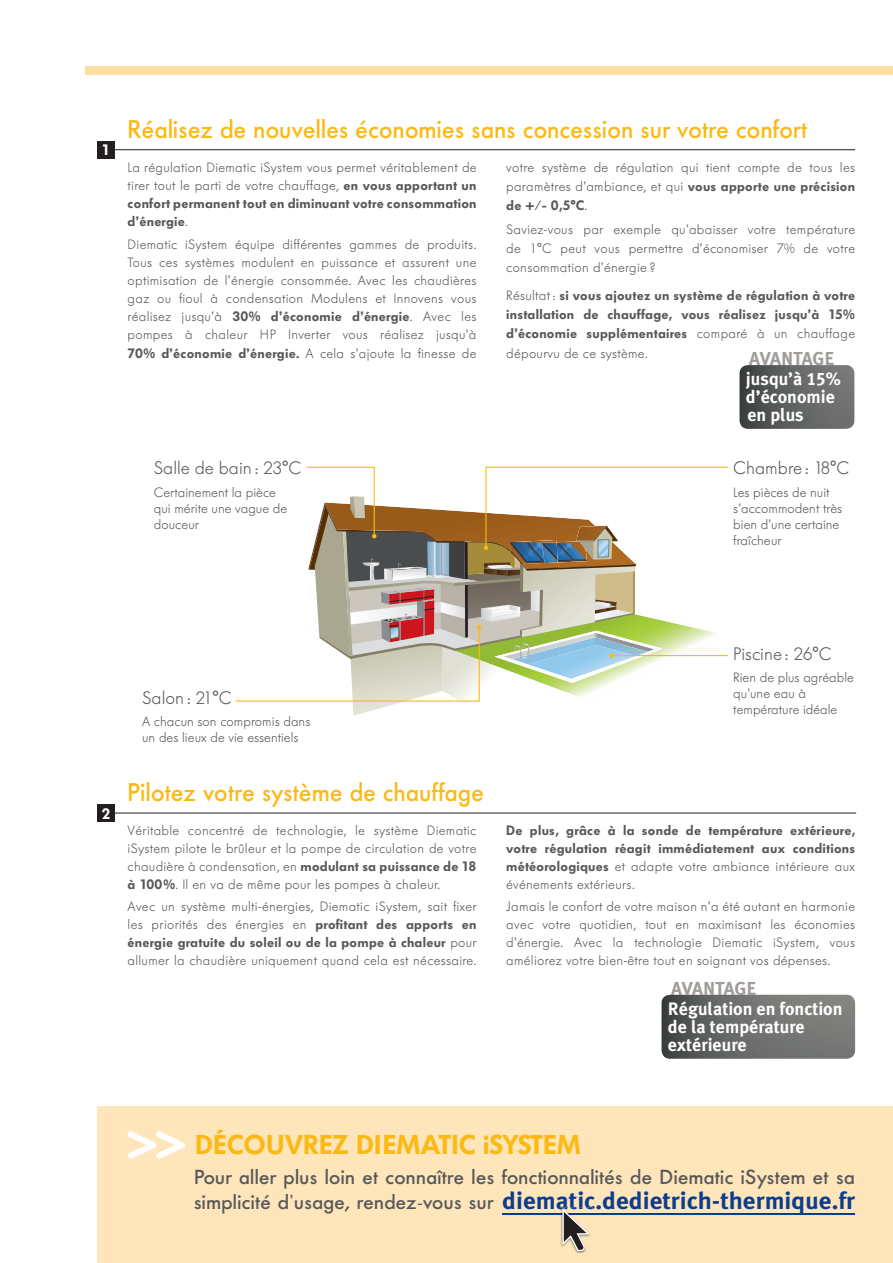
<style>
.page{position:relative;width:893px;height:1263px;background:#fff}
.page>*{position:absolute;margin:0;border:0;box-sizing:border-box;transform-origin:0 0}
.t1{font:600 27px "Futura BQ";color:#fcb914}
.t2{font:500 25.5px "Futura BQ";color:#fcb914}
.t3{font:700 24px "Meta Plus";color:#0d3e8c;scale:1.05 1}
.t4{font:500 20.25px/25.5px "Futura BQ";color:#57585a;scale:1.05 1}
.t5{font:700 18.75px "Meta Plus";letter-spacing:-.01em;color:#9f9c99}
.t6{font:700 18px/18px "Meta Plus";color:#fff}
.t7{font:300 18px "Futura BQ";color:#57585a}
.t8{font:600 15px "Futura BQ";color:#fff}
.t9{font:300 13.5px/18.1px "Futura BQ";letter-spacing:.02em;color:#57585a;text-align:justify}
.t10{font:600 13.5px/19.2px "Futura BQ";letter-spacing:.02em;color:#57585a;text-align:justify}
.t11{font:300 13.5px/16.2px "Futura BQ";color:#57585a}
.s1{font-weight:600}
.s2{font-weight:300}
.s3{font-family:"Meta Plus Bold Caps";font-weight:400}
.s4{font-family:"Meta Plus";font-weight:700;font-size:24px;color:#0d3e8c}
</style>
<div class="page">
<div style="left:98px;top:1107px;width:794px;height:156px;background:#fee6ba"></div>
<hr style="left:502px;top:1213px;width:353px;height:2px;background:#0d3e8c">
<div style="left:85px;top:66px;width:807px;height:8px;background:#ffdea4"></div>
<div style="left:98px;top:141px;width:17px;height:17px;background:#231f20"></div>
<hr style="left:115px;top:149px;width:740px;height:1px;background:#231f20">
<div style="left:98px;top:805px;width:17px;height:17px;background:#231f20"></div>
<hr style="left:115px;top:813px;width:741px;height:1px;background:#231f20">
<svg style="left:235px;top:466px;width:493px;height:250px"></svg>
<img style="left:739px;top:365px;width:115px;height:64px;border-radius:9px">
<img style="left:661px;top:995px;width:194px;height:64px;border-radius:9px">
<svg style="left:128px;top:1131px;width:57px;height:28px"></svg>
<svg style="left:560px;top:1209px;width:31px;height:44px"></svg>
<p class="t8" style="left:102px;top:144px;width:10px">1</p>
<h2 class="t2" style="left:128px;top:118px;width:681px">Réalisez de nouvelles économies sans concession sur votre confort</h2>
<p class="t9" style="left:128px;top:159px;width:350px">La régulation Diematic iSystem vous permet véritablement de tirer tout le parti de votre chauffage, <span class="s1">en vous apportant un confort permanent tout en diminuant votre consommation d’énergie</span>.</p>
<p class="t9" style="left:128px;top:236px;width:350px">Diematic iSystem équipe différentes gammes de produits.<br>Tous ces systèmes modulent en puissance et assurent une optimisation de l’énergie consommée. Avec les chaudières gaz ou fioul à condensation Modulens et Innovens vous réalisez jusqu’à <span class="s1">30% d’économie d’énergie</span>. Avec les pompes à chaleur HP Inverter vous réalisez jusqu’à <span class="s1">70% d’économie d’énergie.</span> A cela s’ajoute la finesse de</p>
<h3 class="t7" style="left:154px;top:461px;width:149px">Salle de bain : 23°C</h3>
<p class="t11" style="left:154px;top:485px;width:135px">Certainement la pièce qui mérite une vague de douceur</p>
<p class="t9" style="left:506px;top:159px;width:350px;line-height:19.2px">votre système de régulation qui tient compte de tous les paramètres d’ambiance, et qui <span class="s1">vous apporte une précision de +/- 0,5°C</span>.</p>
<p class="t9" style="left:506px;top:221px;width:350px;line-height:19.2px">Saviez-vous par exemple qu’abaisser votre température de 1°C peut vous permettre d’économiser 7% de votre consommation d’énergie ?</p>
<p class="t10" style="left:506px;top:287px;width:350px"><span class="s2">Résultat :</span> si vous ajoutez un système de régulation à votre installation de chauffage, vous réalisez jusqu’à 15% d’éco nomie supplémentaires <span class="s2">comparé à un chauffage dépourvu de ce système.</span></p>
<h3 class="t5" style="left:749px;top:351px;width:87px">AVANTAGE</h3>
<h3 class="t6" style="left:746px;top:371px;width:96px">jusqu’à <span class="s3">15</span>% d’économie en plus</h3>
<h3 class="t7" style="left:733px;top:461px;width:118px">Chambre : 18°C</h3>
<p class="t11" style="left:733px;top:485px;width:110px">Les pièces de nuit s’accommodent très bien d’une certaine fraîcheur</p>
<p class="t8" style="left:102px;top:807px;width:10px">2</p>
<h3 class="t7" style="left:142px;top:691px;width:91px">Salon : 21°C</h3>
<p class="t11" style="left:142px;top:714px;width:170px">A chacun son compromis dans un des lieux de vie essentiels</p>
<h2 class="t2" style="left:128px;top:781px;width:358px">Pilotez votre système de chauffage</h2>
<p class="t9" style="left:128px;top:822px;width:350px">Véritable concentré de technologie, le système Diematic iSystem pilote le brûleur et la pompe de circulation de votre chaudière à condensation, en <span class="s1">modulant sa puissance de 18 à 100%</span>. Il en va de même pour les pompes à chaleur.</p>
<p class="t9" style="left:128px;top:898px;width:350px">Avec un système multi-énergies, Diematic iSystem, sait fixer les priorités des énergies en <span class="s1">profitant des apports en énergie gratuite du soleil ou de la pompe à chaleur</span> pour allumer la chaudière uniquement quand cela est nécessaire.</p>
<h3 class="t7" style="left:733px;top:647px;width:100px">Piscine : 26°C</h3>
<p class="t11" style="left:733px;top:670px;width:122px">Rien de plus agréable qu’une eau à température idéale</p>
<p class="t10" style="left:506px;top:822px;width:350px;line-height:18px">De plus, grâce à la sonde de température extérieure, votre régulation réagit immédiatement aux conditions météorologiques <span class="s2">et adapte votre ambiance intérieure aux événements extérieurs.</span></p>
<p class="t9" style="left:506px;top:898px;width:350px">Jamais le confort de votre maison n’a été autant en harmonie avec votre quotidien, tout en maximisant les économies d’énergie. Avec la technologie Diematic iSystem, vous améliorez votre bien-être tout en soignant vos dépenses.</p>
<h3 class="t5" style="left:671px;top:981px;width:87px">AVANTAGE</h3>
<h3 class="t6" style="left:668px;top:1001px;width:176px">Régulation en fonction de la température extérieure</h3>
<h1 class="t1" style="left:195px;top:1134px;width:387px">DÉCOUVREZ DIEMATIC iSYSTEM</h1>
<h3 class="t4" style="left:194px;top:1166px;width:631px">Pour aller plus loin et connaître les fonctionnalités de Diematic iSystem et sa simplicité d’usage, rendez-vous sur <span class="s4">diem</span></h3>
<h3 class="t3" style="left:556px;top:1192px;width:286px">atic.dedietrich-thermique.fr</h3>
</div>
